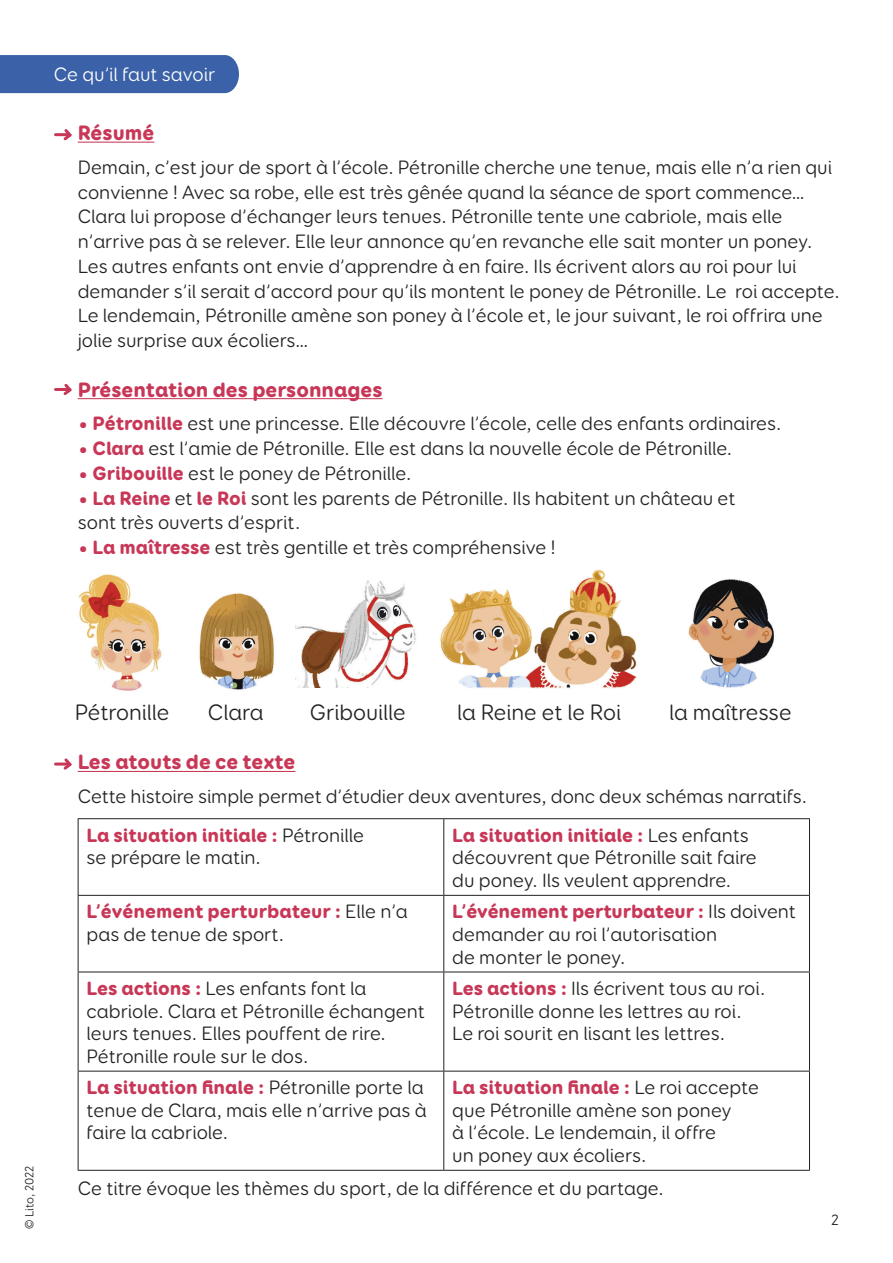
<style>
.page{position:relative;width:893px;height:1263px;background:#fff}
.page>*{position:absolute;margin:0;border:0;box-sizing:border-box;transform-origin:0 0}
.t1{font:22.5px "Booster Next FY";color:#222221}
.t2{font:900 21px "Booster Next FY";color:#c83757}
.t3{font:19.5px/22.5px "Booster Next FY";color:#222221}
.t4{font:19.5px "Booster Next FY";color:#fff}
.t5{font:15px "Booster Next FY";color:#222221}
.t6{font:12px "Booster Next FY";color:#222221}
.s1{font-weight:900;color:#c83757}
</style>
<div class="page">
<div style="left:0;top:55px;width:239px;height:38px;background:#3b61a8"></div>
<svg style="left:55px;top:129px;width:17px;height:12px"></svg>
<svg style="left:55px;top:383px;width:17px;height:12px"></svg>
<svg style="left:55px;top:758px;width:17px;height:12px"></svg>
<hr style="left:78px;top:142px;width:76px;height:1px;background:#c83757">
<hr style="left:78px;top:398px;width:305px;height:1px;background:#c83757">
<hr style="left:78px;top:771px;width:217px;height:1px;background:#c83757">
<hr style="left:78px;top:818px;width:366px;height:1px;background:#222221">
<hr style="left:78px;top:819px;width:1px;height:76px;background:#222221">
<hr style="left:444px;top:818px;width:366px;height:1px;background:#222221">
<hr style="left:443px;top:819px;width:1px;height:76px;background:#222221">
<hr style="left:809px;top:819px;width:1px;height:76px;background:#222221">
<hr style="left:78px;top:895px;width:366px;height:1px;background:#222221">
<hr style="left:78px;top:896px;width:1px;height:75px;background:#222221">
<hr style="left:444px;top:895px;width:366px;height:1px;background:#222221">
<hr style="left:443px;top:896px;width:1px;height:75px;background:#222221">
<hr style="left:809px;top:896px;width:1px;height:75px;background:#222221">
<hr style="left:78px;top:971px;width:366px;height:1px;background:#222221">
<hr style="left:78px;top:972px;width:1px;height:99px;background:#222221">
<hr style="left:444px;top:971px;width:366px;height:1px;background:#222221">
<hr style="left:443px;top:972px;width:1px;height:99px;background:#222221">
<hr style="left:809px;top:972px;width:1px;height:99px;background:#222221">
<hr style="left:78px;top:1071px;width:366px;height:1px;background:#222221">
<hr style="left:78px;top:1071px;width:1px;height:99px;background:#222221">
<hr style="left:444px;top:1071px;width:366px;height:1px;background:#222221">
<hr style="left:443px;top:1071px;width:1px;height:99px;background:#222221">
<hr style="left:809px;top:1071px;width:1px;height:99px;background:#222221">
<hr style="left:78px;top:1170px;width:366px;height:1px;background:#222221">
<hr style="left:444px;top:1170px;width:366px;height:1px;background:#222221">
<img style="left:79px;top:574px;width:83px;height:117px">
<img style="left:199px;top:593px;width:75px;height:97px">
<img style="left:296px;top:580px;width:120px;height:107px">
<img style="left:440px;top:569px;width:197px;height:120px">
<img style="left:688px;top:579px;width:86px;height:109px">
<p class="t4" style="left:54px;top:62px;width:163px">Ce qu’il faut savoir</p>
<p class="t2" style="left:78px;top:119px;width:78px">Résumé</p>
<p class="t3" style="left:78px;top:155px;width:763px;line-height:24.8px">Demain, c’est jour de sport à l’école. Pétronille cherche une tenue, mais elle n’a rien qui convienne ! Avec sa robe, elle est très gênée quand la séance de sport commence… Clara lui propose d’échanger leurs tenues. Pétronille tente une cabriole, mais elle n’arrive pas à se relever. Elle leur annonce qu’en revanche elle sait monter un poney.<br>Les autres enfants ont envie d’apprendre à en faire. Ils écrivent alors au roi pour lui demander s’il serait d’accord pour qu’ils montent le poney de Pétronille. Le roi accepte.<br>Le lendemain, Pétronille amène son poney à l’école et, le jour suivant, le roi offrira une jolie surprise aux écoliers…</p>
<p class="t2" style="left:78px;top:376px;width:306px">Présentation des personnages</p>
<p class="t3" style="left:78px;top:412px;width:705px"><span class="s1">• Pétronille</span> est une princesse. Elle découvre l’école, celle des enfants ordinaires.</p>
<p class="t3" style="left:78px;top:437px;width:656px"><span class="s1">• Clara</span> est l’amie de Pétronille. Elle est dans la nouvelle école de Pétronille.</p>
<p class="t3" style="left:78px;top:462px;width:335px"><span class="s1">• Gribouille</span> est le poney de Pétronille.</p>
<p class="t3" style="left:78px;top:485px;width:659px;line-height:24.8px"><span class="s1">• La Reine</span> et <span class="s1">le Roi</span> sont les parents de Pétronille. Ils habitent un château et sont très ouverts d’esprit.</p>
<p class="t3" style="left:78px;top:536px;width:480px"><span class="s1">• La maîtresse</span> est très gentille et très compréhensive !</p>
<p class="t6" style="left:22px;top:1229px;width:65px;rotate:-90deg">© Lito, 2022</p>
<p class="t1" style="left:75px;top:698px;width:96px">Pétronille</p>
<p class="t1" style="left:208px;top:698px;width:57px">Clara</p>
<p class="t1" style="left:310px;top:698px;width:97px">Gribouille</p>
<p class="t1" style="left:457px;top:698px;width:165px">la Reine et le Roi</p>
<p class="t1" style="left:669px;top:698px;width:124px">la maîtresse</p>
<p class="t2" style="left:78px;top:748px;width:219px">Les atouts de ce texte</p>
<p class="t3" style="left:87px;top:777px;width:722px;line-height:38.7px;text-indent:-9px">Cette histoire simple permet d’étudier deux aventures, donc deux schémas narratifs.<br><span class="s1">La situation initiale :</span> Pétronille</p>
<p class="t3" style="left:87px;top:846px;width:176px">se prépare le matin.</p>
<p class="t3" style="left:452px;top:824px;width:306px"><span class="s1">La situation initiale :</span> Les enfants découvrent que Pétronille sait faire du poney. Ils veulent apprendre.</p>
<p class="t3" style="left:87px;top:900px;width:323px"><span class="s1">L’événement perturbateur :</span> Elle n’a pas de tenue de sport.</p>
<p class="t3" style="left:452px;top:900px;width:345px"><span class="s1">L’événement perturbateur :</span> Ils doivent demander au roi l’autorisation<br>de monter le poney.</p>
<p class="t3" style="left:87px;top:977px;width:340px"><span class="s1">Les actions :</span> Les enfants font la cabriole. Clara et Pétronille échangent leurs tenues. Elles pouffent de rire.<br>Pétronille roule sur le dos.</p>
<p class="t3" style="left:452px;top:977px;width:315px"><span class="s1">Les actions :</span> Ils écrivent tous au roi.<br>Pétronille donne les lettres au roi.<br>Le roi sourit en lisant les lettres.</p>
<p class="t3" style="left:87px;top:1076px;width:342px"><span class="s1">La situation finale :</span> Pétronille porte la tenue de Clara, mais elle n’arrive pas à faire la cabriole.</p>
<p class="t3" style="left:452px;top:1076px;width:308px"><span class="s1">La situation finale :</span> Le roi accepte que Pétronille amène son poney<br>à l’école. Le lendemain, il offre<br>un poney aux écoliers.</p>
<p class="t3" style="left:78px;top:1177px;width:587px">Ce titre évoque les thèmes du sport, de la différence et du partage.</p>
<p class="t5" style="left:831px;top:1211px;width:9px">2</p>
</div>
